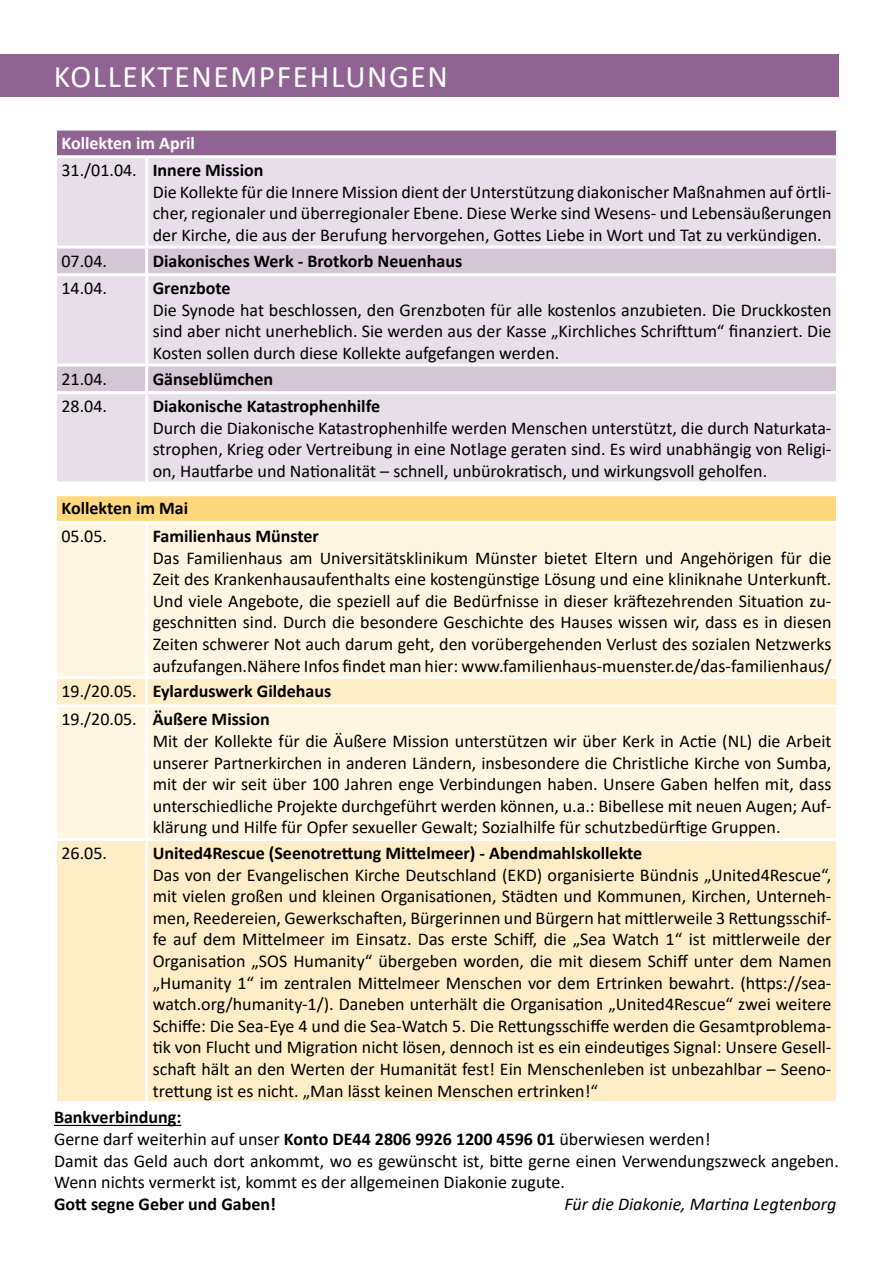
<style>
.page{position:relative;width:893px;height:1263px;background:#fff}
.page>*{position:absolute;margin:0;border:0;box-sizing:border-box;transform-origin:0 0}
.t1{font:31.5px "Calibri";letter-spacing:.05em;color:#fff}
.t2{font:18px/21.6px "Calibri";color:#000;text-align:justify}
.t3{font:700 18px/28.3px "Calibri";color:#000}
.t4{font:700 18px/27.6px "Calibri";color:#fff}
.t5{font:italic 18px "Calibri";color:#000}
.s1{font-weight:400;color:#000}
.s2{color:#000}
.s3{font-weight:400}
.s4{font-weight:700}
</style>
<div class="page">
<div style="left:56px;top:129px;width:781px;height:28px;background:#906492"></div>
<div style="left:57px;top:158px;width:779px;height:323px;background:#e7dfe8"></div>
<svg style="left:57px;top:249px;width:779px;height:142px;background:#e0d6e1"></svg>
<hr style="left:54px;top:128px;width:93px;height:3px;background:#fff">
<hr style="left:54px;top:131px;width:3px;height:24px;background:#fff">
<hr style="left:147px;top:128px;width:692px;height:3px;background:#fff">
<hr style="left:836px;top:131px;width:3px;height:24px;background:#fff">
<hr style="left:54px;top:155px;width:93px;height:3px;background:#fff">
<hr style="left:147px;top:155px;width:692px;height:3px;background:#fff">
<hr style="left:145px;top:158px;width:3px;height:88px;background:#fff">
<hr style="left:54px;top:246px;width:93px;height:3px;background:#fff">
<hr style="left:147px;top:246px;width:692px;height:3px;background:#fff">
<hr style="left:145px;top:249px;width:3px;height:24px;background:#fff">
<hr style="left:54px;top:273px;width:93px;height:3px;background:#fff">
<hr style="left:147px;top:273px;width:692px;height:3px;background:#fff">
<hr style="left:145px;top:276px;width:3px;height:87px;background:#fff">
<hr style="left:54px;top:363px;width:93px;height:3px;background:#fff">
<hr style="left:147px;top:363px;width:692px;height:3px;background:#fff">
<hr style="left:145px;top:366px;width:3px;height:25px;background:#fff">
<hr style="left:54px;top:391px;width:93px;height:3px;background:#fff">
<hr style="left:147px;top:391px;width:692px;height:3px;background:#fff">
<hr style="left:145px;top:394px;width:3px;height:87px;background:#fff">
<div style="left:56px;top:495px;width:781px;height:27px;background:#ffd77d"></div>
<div style="left:57px;top:524px;width:779px;height:152px;background:#fff5e0"></div>
<svg style="left:57px;top:679px;width:779px;height:422px;background:#ffefcf"></svg>
<hr style="left:54px;top:493px;width:93px;height:3px;background:#fff">
<hr style="left:54px;top:496px;width:3px;height:25px;background:#fff">
<hr style="left:147px;top:493px;width:692px;height:3px;background:#fff">
<hr style="left:836px;top:496px;width:3px;height:25px;background:#fff">
<hr style="left:54px;top:521px;width:93px;height:3px;background:#fff">
<hr style="left:147px;top:521px;width:692px;height:3px;background:#fff">
<hr style="left:145px;top:524px;width:3px;height:152px;background:#fff">
<hr style="left:145px;top:679px;width:3px;height:25px;background:#fff">
<hr style="left:54px;top:704px;width:93px;height:3px;background:#fff">
<hr style="left:147px;top:704px;width:692px;height:3px;background:#fff">
<hr style="left:145px;top:707px;width:3px;height:131px;background:#fff">
<hr style="left:54px;top:838px;width:93px;height:3px;background:#fff">
<hr style="left:147px;top:838px;width:692px;height:3px;background:#fff">
<hr style="left:145px;top:841px;width:3px;height:260px;background:#fff">
<hr style="left:54px;top:1125px;width:127px;height:1px;background:#000">
<div style="left:0;top:54px;width:839px;height:43px;background:#906492"></div>
<h1 class="t1" style="left:54px;top:55px;width:395px">KOLLEKTENEMPFEHLUNGEN</h1>
<p class="t4" style="left:62px;top:129px;width:203px">Kollekten im April<br><span class="s1">31./01.04.</span> <span class="s2">Innere Mission</span></p>
<p class="t2" style="left:153px;top:181px;width:680px">Die Kollekte für die Innere Mission dient der Unterstützung diakonischer Maßnahmen auf örtli&shy;cher, regionaler und überregionaler Ebene. Diese Werke sind Wesens- und Lebensäußerungen der Kirche, die aus der Berufung hervorgehen, Gottes Liebe in Wort und Tat zu verkündigen.</p>
<p class="t2" style="left:62px;top:249px;width:47px">07.04.</p>
<p class="t3" style="left:153px;top:246px;width:311px">Diakonisches Werk - Brotkorb Neuenhaus</p>
<p class="t2" style="left:62px;top:277px;width:47px">14.04.</p>
<p class="t3" style="left:153px;top:274px;width:79px">Grenzbote</p>
<p class="t2" style="left:153px;top:299px;width:680px">Die Synode hat beschlossen, den Grenzboten für alle kostenlos anzubieten. Die Druckkosten sind aber nicht unerheblich. Sie werden aus der Kasse „Kirchliches Schrifttum“ finanziert. Die Kosten sollen durch diese Kollekte aufgefangen werden.</p>
<p class="t2" style="left:62px;top:367px;width:47px">21.04.</p>
<p class="t3" style="left:153px;top:364px;width:122px">Gänseblümchen</p>
<p class="t2" style="left:62px;top:395px;width:47px">28.04.</p>
<p class="t3" style="left:153px;top:392px;width:229px">Diakonische Katastrophenhilfe</p>
<p class="t2" style="left:153px;top:416px;width:680px">Durch die Diakonische Katastrophenhilfe werden Menschen unterstützt, die durch Naturkata&shy;strophen, Krieg oder Vertreibung in eine Notlage geraten sind. Es wird unabhängig von Religi&shy;on, Hautfarbe und Nationalität – schnell, unbürokratisch, und wirkungsvoll geholfen.</p>
<p class="t3" style="left:62px;top:494px;width:128px">Kollekten im Mai</p>
<p class="t2" style="left:62px;top:525px;width:47px">05.05.</p>
<p class="t3" style="left:153px;top:521px;width:168px">Familienhaus Münster</p>
<p class="t2" style="left:153px;top:546px;width:680px">Das Familienhaus am Universitätsklinikum Münster bietet Eltern und Angehörigen für die Zeit des Krankenhausaufenthalts eine kostengünstige Lösung und eine kliniknahe Unterkunft.<br>Und viele Angebote, die speziell auf die Bedürfnisse in dieser kräftezehrenden Situation zu&shy;geschnitten sind. Durch die besondere Geschichte des Hauses wissen wir, dass es in diesen Zeiten schwerer Not auch darum geht, den vorübergehenden Verlust des sozialen Netzwerks aufzufangen.Nähere Infos findet man hier: www.familienhaus-muenster.de/das-familienhaus/</p>
<p class="t3" style="left:62px;top:677px;width:271px"><span class="s3">19./20.05.</span> Eylarduswerk Gildehaus<br><span class="s3">19./20.05.</span> Äußere Mission</p>
<p class="t2" style="left:153px;top:730px;width:680px">Mit der Kollekte für die Äußere Mission unterstützen wir über Kerk in Actie (NL) die Arbeit unserer Partnerkirchen in anderen Ländern, insbesondere die Christliche Kirche von Sumba, mit der wir seit über 100 Jahren enge Verbindungen haben. Unsere Gaben helfen mit, dass unterschiedliche Projekte durchgeführt werden können, u.a.: Bibellese mit neuen Augen; Auf&shy;klärung und Hilfe für Opfer sexueller Gewalt; Sozialhilfe für schutzbedürftige Gruppen.</p>
<p class="t2" style="left:62px;top:842px;width:47px">26.05.</p>
<p class="t3" style="left:153px;top:838px;width:491px">United4Rescue (Seenotrettung Mittelmeer) - Abendmahlskollekte</p>
<p class="t2" style="left:153px;top:863px;width:680px">Das von der Evangelischen Kirche Deutschland (EKD) organisierte Bündnis „United4Rescue“, mit vielen großen und kleinen Organisationen, Städten und Kommunen, Kirchen, Unterneh&shy;men, Reedereien, Gewerkschaften, Bürgerinnen und Bürgern hat mittlerweile 3 Rettungsschif&shy;fe auf dem Mittelmeer im Einsatz. Das erste Schiff, die „Sea Watch 1“ ist mittlerweile der Organisation „SOS Humanity“ übergeben worden, die mit diesem Schiff unter dem Namen „Humanity 1“ im zentralen Mittelmeer Menschen vor dem Ertrinken bewahrt. (https://sea&shy;watch.org/humanity-1/). Daneben unterhält die Organisation „United4Rescue“ zwei weitere Schiffe: Die Sea-Eye 4 und die Sea-Watch 5. Die Rettungsschiffe werden die Gesamtproblema&shy;tik von Flucht und Migration nicht lösen, dennoch ist es ein eindeutiges Signal: Unsere Gesell&shy;schaft hält an den Werten der Humanität fest! Ein Menschenleben ist unbezahlbar – Seeno&shy;trettung ist es nicht. „Man lässt keinen Menschen ertrinken!“</p>
<p class="t2" style="left:54px;top:1106px;width:786px;text-align:left"><span class="s4">Bankverbindung:<br></span>Gerne darf weiterhin auf unser <span class="s4">Konto DE44 2806 9926 1200 4596 01</span> überwiesen werden!<br>Damit das Geld auch dort ankommt, wo es gewünscht ist, bitte gerne einen Verwendungszweck angeben.<br>Wenn nichts vermerkt ist, kommt es der allgemeinen Diakonie zugute.</p>
<p class="t3" style="left:54px;top:1189px;width:223px">Gott segne Geber und Gaben!</p>
<p class="t5" style="left:564px;top:1191px;width:273px">Für die Diakonie, Martina Legtenborg</p>
</div>
